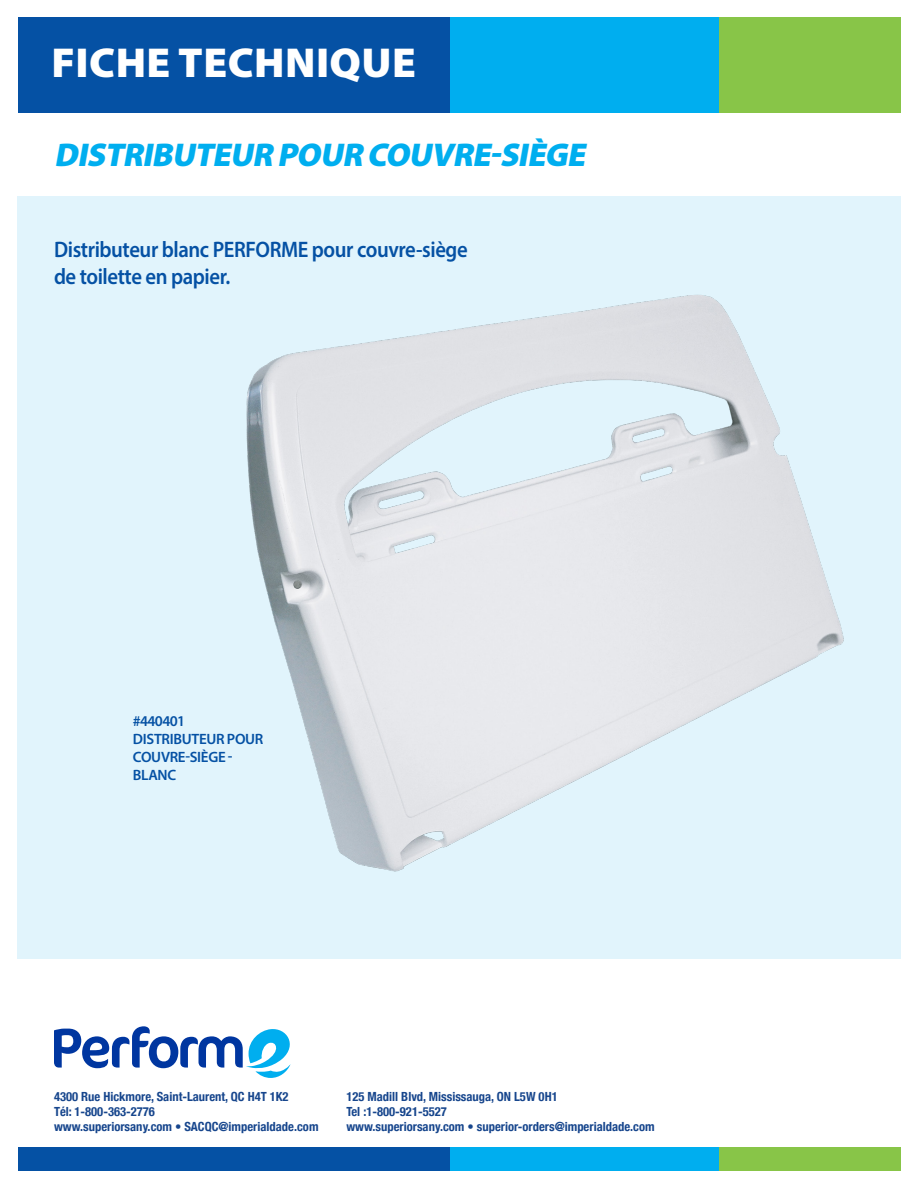
<style>
.page{position:relative;width:918px;height:1188px;background:#fff}
.page>*{position:absolute;margin:0;border:0;box-sizing:border-box;transform-origin:0 0}
.t1{font:900 42px "Myriad Pro";letter-spacing:.01em;color:#fff}
.t2{font:italic 900 33px "Myriad Pro";color:#00aeef}
.t3{font:600 22.5px/27px "Myriad Pro";letter-spacing:-.02em;color:#0551a4;scale:.92 1}
.t4{font:600 15px/18px "Myriad Pro";letter-spacing:-.02em;color:#0551a4}
.t5{font:700 condensed 12.6px "Helvetica Neue";color:#17468d}
</style>
<div class="page">
<div style="left:719px;top:17px;width:182px;height:95px;background:#88c548"></div>
<div style="left:450px;top:17px;width:269px;height:95px;background:#00aeef"></div>
<div style="left:18px;top:17px;width:432px;height:95px;background:#0551a4"></div>
<div style="left:719px;top:1148px;width:182px;height:23px;background:#88c548"></div>
<div style="left:450px;top:1148px;width:269px;height:23px;background:#00aeef"></div>
<div style="left:18px;top:1148px;width:432px;height:23px;background:#0551a4"></div>
<div style="left:17px;top:197px;width:884px;height:762px;background:#e1f4fc"></div>
<svg style="left:54px;top:1026px;width:237px;height:52px"></svg>
<img style="left:246px;top:294px;width:598px;height:578px">
<p class="t1" style="left:52px;top:35px;width:366px">FICHE TECHNIQUE</p>
<p class="t2" style="left:54px;top:133px;width:540px">DISTRIBUTEUR POUR COUVRE-SIÈGE</p>
<p class="t3" style="left:54px;top:235px;width:451px">Distributeur blanc PERFORME pour couvre-siège de toilette en papier.</p>
<p class="t4" style="left:133px;top:711px;width:54px">#440401</p>
<p class="t4" style="left:133px;top:729px;width:132px">DISTRIBUTEUR POUR<br>COUVRE-SIÈGE -<br>BLANC</p>
<p class="t5" style="left:54px;top:1086px;width:236px">4300 Rue Hickmore, Saint-Laurent, QC H4T 1K2</p>
<p class="t5" style="left:54px;top:1101px;width:103px">Tél: 1-800-363-2776</p>
<p class="t5" style="left:54px;top:1117px;width:266px">www.superiorsany.com • SACQC@imperialdade.com</p>
<p class="t5" style="left:346px;top:1086px;width:213px">125 Madill Blvd, Mississauga, ON L5W 0H1</p>
<p class="t5" style="left:346px;top:1101px;width:102px">Tel :1-800-921-5527</p>
<p class="t5" style="left:346px;top:1117px;width:310px">www.superiorsany.com • superior-orders@imperialdade.com</p>
</div>
